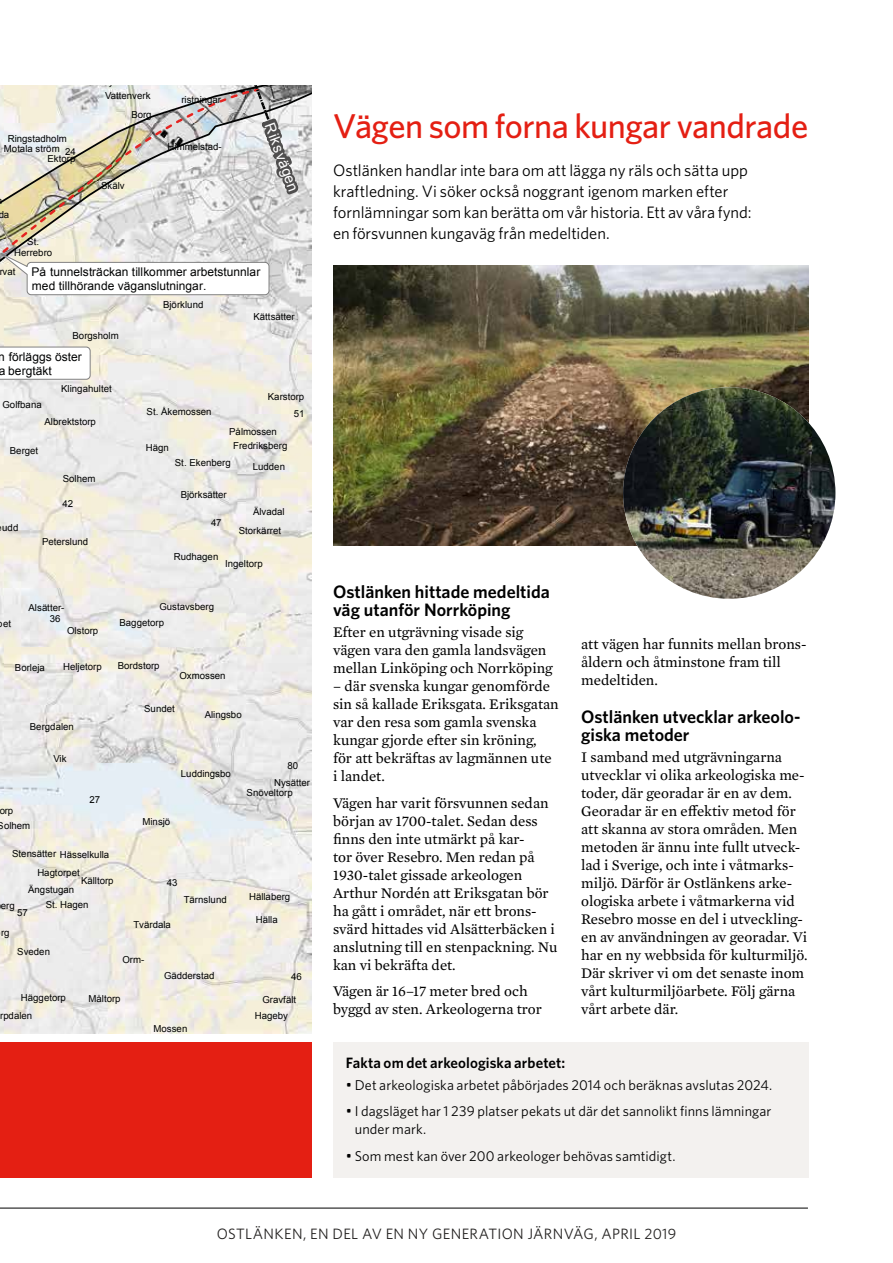
<style>
.page{position:relative;width:893px;height:1263px;background:#fff}
.page>*{position:absolute;margin:0;border:0;box-sizing:border-box;transform-origin:0 0}
.t1{font:500 34.5px "Whitney";letter-spacing:-.015em;color:#e41f13}
.t2{font:600 18px/18px "Whitney";color:#000}
.t3{font:16.5px/21px "Whitney";color:#000}
.t4{font:15px/18px "Mercury Text G2";color:#000}
.t5{font:15px "Whitney";letter-spacing:.02em;color:#232120}
.t6{font:600 15px "Whitney";letter-spacing:.005em;color:#000}
.t7{font:14.4px "Arial";color:#fff}
.t8{font:14.25px/18px "Whitney";letter-spacing:.005em;color:#000}
.t9{font:12px/13.8px "Arial";letter-spacing:.005em;color:#010202}
.t10{font:9.6px/9.4px "Arial";color:#010202}
.s1{font-size:15px}
</style>
<div class="page">
<div style="left:0;top:1043px;width:312px;height:135px;background:#e41f13"></div>
<hr style="left:0;top:1208px;width:808px;height:1px;background:#000">
<div style="left:333px;top:1043px;width:476px;height:135px;background:#f3f1ef"></div>
<img style="left:333px;top:265px;width:475px;height:281px">
<img style="left:623px;top:387px;width:212px;height:212px;border-radius:106px">
<img style="left:0;top:983px;width:312px;height:50px">
<svg style="left:0;top:85px;width:312px;height:898px;background:#ebe9e4"></svg>
<svg style="left:0;top:89px;width:251px;height:234px;background:#dad7ce"></svg>
<svg style="left:0;top:251px;width:269px;height:44px"></svg>
<svg style="left:0;top:336px;width:91px;height:44px"></svg>
<svg style="left:251px;top:85px;width:50px;height:113px;background:#b2b1b2"></svg>
<p class="t10" style="left:8px;top:134px;width:61px">Ringstadholm</p>
<p class="t10" style="left:48px;top:144px;width:29px;text-indent:-44px">Motala ström<br>Ektorp</p>
<p class="t10" style="left:65px;top:147px;width:12px">24</p>
<p class="t10" style="left:-2px;top:210px;width:12px">da</p>
<p class="t10" style="left:14px;top:236px;width:40px;line-height:11.1px;text-align:center">St.<br>Herrebro</p>
<p class="t10" style="left:105px;top:91px;width:47px">Vattenverk</p>
<p class="t10" style="left:131px;top:110px;width:22px">Borg</p>
<p class="t10" style="left:101px;top:181px;width:25px">Skälv</p>
<p class="t10" style="left:181px;top:95px;width:41px">ristningar</p>
<p class="t10" style="left:168px;top:142px;width:56px">Himmelstad-</p>
<p class="t7" style="left:278px;top:120px;width:73px;rotate:70deg">Riksvägen</p>
<p class="t10" style="left:-1px;top:267px;width:18px">rvat</p>
<p class="t9" style="left:32px;top:265px;width:230px">På tunnelsträckan tillkommer arbetstunnlar med tillhörande väganslutningar.</p>
<p class="t10" style="left:73px;top:331px;width:48px">Borgsholm</p>
<p class="t10" style="left:163px;top:300px;width:42px">Björklund</p>
<p class="t10" style="left:253px;top:312px;width:43px">Kättsätter</p>
<p class="t9" style="left:-2px;top:350px;width:85px">n förläggs öster a bergtäkt</p>
<p class="t10" style="left:3px;top:400px;width:41px">Golfbana</p>
<p class="t10" style="left:61px;top:384px;width:52px">Klingahultet</p>
<p class="t10" style="left:45px;top:417px;width:53px">Albrektstorp</p>
<p class="t10" style="left:10px;top:446px;width:30px">Berget</p>
<p class="t10" style="left:2px;top:523px;width:18px">udd</p>
<p class="t10" style="left:63px;top:474px;width:34px">Solhem</p>
<p class="t10" style="left:63px;top:499px;width:12px">42</p>
<p class="t10" style="left:42px;top:537px;width:48px">Peterslund</p>
<p class="t10" style="left:147px;top:407px;width:66px">St. Åkemossen</p>
<p class="t10" style="left:146px;top:443px;width:24px">Hägn</p>
<p class="t10" style="left:268px;top:392px;width:38px">Karstorp</p>
<p class="t10" style="left:229px;top:427px;width:49px">Pålmossen</p>
<p class="t10" style="left:294px;top:409px;width:12px">51</p>
<p class="t10" style="left:233px;top:441px;width:56px">Fredriksberg</p>
<p class="t10" style="left:175px;top:458px;width:57px">St. Ekenberg</p>
<p class="t10" style="left:181px;top:489px;width:48px">Björksätter</p>
<p class="t10" style="left:211px;top:518px;width:12px">47</p>
<p class="t10" style="left:253px;top:462px;width:34px">Ludden</p>
<p class="t10" style="left:253px;top:507px;width:33px">Älvadal</p>
<p class="t10" style="left:239px;top:526px;width:44px">Storkärret</p>
<p class="t10" style="left:174px;top:552px;width:46px">Rudhagen</p>
<p class="t10" style="left:225px;top:559px;width:39px">Ingeltorp</p>
<p class="t10" style="left:-2px;top:619px;width:15px">pet</p>
<p class="t10" style="left:29px;top:603px;width:37px">Alsätter-</p>
<p class="t10" style="left:50px;top:613px;width:12px">36</p>
<p class="t10" style="left:67px;top:626px;width:33px">Olstorp</p>
<p class="t10" style="left:159px;top:602px;width:56px">Gustavsberg</p>
<p class="t10" style="left:120px;top:618px;width:46px">Baggetorp</p>
<p class="t10" style="left:15px;top:663px;width:31px">Borleja</p>
<p class="t10" style="left:63px;top:662px;width:40px">Heljetorp</p>
<p class="t10" style="left:118px;top:661px;width:43px">Bordstorp</p>
<p class="t10" style="left:179px;top:671px;width:48px">Oxmossen</p>
<p class="t10" style="left:30px;top:722px;width:46px">Bergdalen</p>
<p class="t10" style="left:-1px;top:806px;width:15px">orp</p>
<p class="t10" style="left:-2px;top:821px;width:34px">Solhem</p>
<p class="t10" style="left:53px;top:754px;width:15px">Vik</p>
<p class="t10" style="left:90px;top:795px;width:12px">27</p>
<p class="t10" style="left:12px;top:850px;width:99px">Stensätter Hässelkulla</p>
<p class="t10" style="left:144px;top:704px;width:32px">Sundet</p>
<p class="t10" style="left:205px;top:709px;width:38px">Alingsbo</p>
<p class="t10" style="left:181px;top:769px;width:51px">Luddingsbo</p>
<p class="t10" style="left:143px;top:817px;width:29px">Minsjö</p>
<p class="t10" style="left:288px;top:761px;width:12px">80</p>
<p class="t10" style="left:274px;top:778px;width:38px">Nysätter</p>
<p class="t10" style="left:247px;top:788px;width:48px">Snöveltorp</p>
<p class="t10" style="left:37px;top:868px;width:44px">Hagtorpet</p>
<p class="t10" style="left:81px;top:876px;width:34px">Källtorp</p>
<p class="t10" style="left:28px;top:885px;width:48px">Ängstugan</p>
<p class="t10" style="left:1px;top:901px;width:15px">erg</p>
<p class="t10" style="left:17px;top:908px;width:12px">57</p>
<p class="t10" style="left:1px;top:928px;width:10px">rg</p>
<p class="t10" style="left:46px;top:900px;width:44px">St. Hagen</p>
<p class="t10" style="left:167px;top:878px;width:12px">43</p>
<p class="t10" style="left:133px;top:920px;width:39px">Tvärdala</p>
<p class="t10" style="left:184px;top:894px;width:44px">Tärnslund</p>
<p class="t10" style="left:17px;top:947px;width:34px">Sveden</p>
<p class="t10" style="left:21px;top:993px;width:46px">Häggetorp</p>
<p class="t10" style="left:0;top:1011px;width:34px">rpdalen</p>
<p class="t10" style="left:123px;top:955px;width:23px">Orm-</p>
<p class="t10" style="left:89px;top:994px;width:34px">Måltorp</p>
<p class="t10" style="left:164px;top:971px;width:52px">Gädderstad</p>
<p class="t10" style="left:154px;top:1023px;width:35px">Mossen</p>
<p class="t10" style="left:249px;top:892px;width:43px">Hällaberg</p>
<p class="t10" style="left:256px;top:915px;width:23px">Hälla</p>
<p class="t10" style="left:291px;top:972px;width:12px">46</p>
<p class="t10" style="left:262px;top:995px;width:35px">Gravfält</p>
<p class="t10" style="left:255px;top:1011px;width:35px">Hageby</p>
<h1 class="t1" style="left:333px;top:103px;width:477px">Vägen som forna kungar vandrade</h1>
<p class="t3" style="left:333px;top:159px;width:420px">Ostlänken handlar inte bara om att lägga ny räls och sätta upp kraftledning. Vi söker också noggrant igenom marken efter fornlämningar som kan berätta om vår historia. Ett av våra fynd: en försvunnen kungaväg från medeltiden.</p>
<p class="t2" style="left:333px;top:582px;width:218px">Ostlänken hittade medeltida väg utanför Norrköping</p>
<p class="t4" style="left:333px;top:622px;width:221px">Efter en utgrävning visade sig vägen vara den gamla landsvägen mellan Linköping och Norrköping</p>
<p class="t4" style="left:333px;top:676px;width:227px">– där svenska kungar genomförde sin så kallade Eriksgata. Eriksgatan var den resa som gamla svenska kungar gjorde efter sin kröning, för att bekräftas av lagmännen ute i landet.</p>
<p class="t4" style="left:333px;top:793px;width:226px">Vägen har varit försvunnen sedan början av 1700-talet. Sedan dess finns den inte utmärkt på kar-<br>tor över Resebro. Men redan på<br>1930-talet gissade arkeologen<br>Arthur Nordén att Eriksgatan bör ha gått i området, när ett brons&shy;svärd hittades vid Alsätterbäcken i anslutning till en stenpackning. Nu kan vi bekräfta det.</p>
<p class="t4" style="left:333px;top:981px;width:210px">Vägen är 16–17 meter bred och byggd av sten. Arkeologerna tror</p>
<p class="t4" style="left:581px;top:635px;width:227px">att vägen har funnits mellan brons&shy;åldern och åtminstone fram till medeltiden.</p>
<p class="t2" style="left:581px;top:707px;width:221px">Ostlänken utvecklar arkeolo&shy;giska metoder</p>
<p class="t4" style="left:581px;top:747px;width:228px">I samband med utgrävningarna utvecklar vi olika arkeologiska me&shy;toder, där georadar är en av dem.<br>Georadar är en effektiv metod för att skanna av stora områden. Men metoden är ännu inte fullt utveck&shy;lad i Sverige, och inte i våtmarks&shy;miljö. Därför är Ostlänkens arke&shy;ologiska arbete i våtmarkerna vid<br>Resebro mosse en del i utveckling&shy;en av användningen av georadar. Vi har en ny webbsida för kulturmiljö.<br>Där skriver vi om det senaste inom vårt kulturmiljöarbete. Följ gärna vårt arbete där.</p>
<p class="t6" style="left:346px;top:1052px;width:221px">Fakta om det arkeologiska arbetet:</p>
<p class="t8" style="left:346px;top:1075px;width:428px"><span class="s1">•</span> Det arkeologiska arbetet påbörjades 2014 och beräknas avslutas 2024.</p>
<p class="t8" style="left:355px;top:1102px;width:418px;text-indent:-9px"><span class="s1">•</span> I dagsläget har 1 239 platser pekats ut där det sannolikt finns lämningar under mark.</p>
<p class="t8" style="left:346px;top:1146px;width:331px"><span class="s1">•</span> Som mest kan över 200 arkeologer behövas samtidigt.</p>
<p class="t5" style="left:217px;top:1224px;width:461px">OSTLÄNKEN, EN DEL AV EN NY GENERATION JÄRNVÄG, APRIL 2019</p>
</div>
